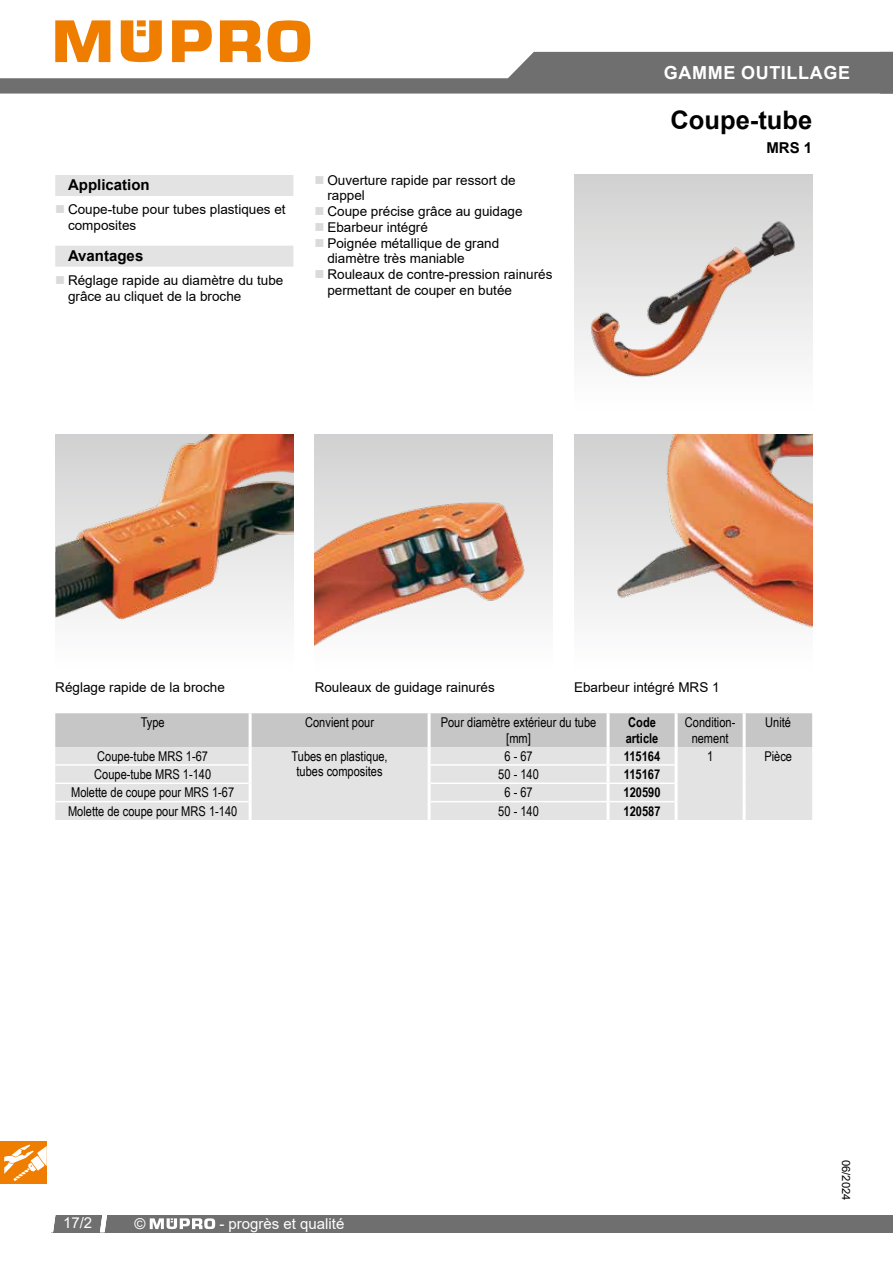
<style>
.page{position:relative;width:893px;height:1263px;background:#fff}
.page>*{position:absolute;margin:0;border:0;box-sizing:border-box;transform-origin:0 0}
.t1{font:700 25.5px "Arial";color:#000}
.t2{font:700 18px "Arial";letter-spacing:.035em;color:#fff}
.t3{font:700 15px "Arial";color:#000}
.t4{font:15px "Arial";color:#fff}
.t5{font:13.5px/15.8px "Arial";color:#000}
.t6{font:13.5px/15.8px "Arial Narrow";color:#000;text-align:center}
.t7{font:700 13.5px/15.8px "Arial Narrow";color:#000}
.t8{font:11.25px "Arial";color:#000}
</style>
<div class="page">
<svg style="left:0;top:20px;width:893px;height:74px"></svg>
<div style="left:51px;top:1215px;width:842px;height:17px;background:#706f6f"></div>
<svg style="left:51px;top:1215px;width:4px;height:17px"></svg>
<svg style="left:100px;top:1215px;width:7px;height:17px"></svg>
<svg style="left:150px;top:1218px;width:65px;height:11px"></svg>
<div style="left:55px;top:175px;width:238px;height:21px;background:#e3e3e3"></div>
<div style="left:55px;top:246px;width:238px;height:21px;background:#e3e3e3"></div>
<img style="left:574px;top:175px;width:238px;height:203px">
<img style="left:55px;top:434px;width:238px;height:187px">
<img style="left:315px;top:434px;width:238px;height:212px">
<img style="left:574px;top:434px;width:238px;height:194px">
<div style="left:55px;top:713px;width:757px;height:34px;background:#c6c6c6"></div>
<div style="left:55px;top:747px;width:757px;height:73px;background:#e3e3e3"></div>
<hr style="left:249px;top:713px;width:3px;height:34px;background:#fff">
<hr style="left:428px;top:713px;width:3px;height:34px;background:#fff">
<hr style="left:607px;top:713px;width:3px;height:34px;background:#fff">
<hr style="left:675px;top:713px;width:3px;height:34px;background:#fff">
<hr style="left:743px;top:713px;width:3px;height:34px;background:#fff">
<hr style="left:249px;top:747px;width:3px;height:18px;background:#fff">
<hr style="left:428px;top:747px;width:3px;height:18px;background:#fff">
<hr style="left:607px;top:747px;width:3px;height:17px;background:#fff">
<hr style="left:675px;top:747px;width:3px;height:18px;background:#fff">
<hr style="left:743px;top:747px;width:3px;height:18px;background:#fff">
<hr style="left:249px;top:765px;width:3px;height:18px;background:#fff">
<hr style="left:428px;top:765px;width:3px;height:18px;background:#fff">
<hr style="left:607px;top:766px;width:3px;height:16px;background:#fff">
<hr style="left:675px;top:765px;width:3px;height:18px;background:#fff">
<hr style="left:743px;top:765px;width:3px;height:18px;background:#fff">
<hr style="left:249px;top:783px;width:3px;height:19px;background:#fff">
<hr style="left:428px;top:783px;width:3px;height:19px;background:#fff">
<hr style="left:607px;top:784px;width:3px;height:17px;background:#fff">
<hr style="left:675px;top:783px;width:3px;height:19px;background:#fff">
<hr style="left:743px;top:783px;width:3px;height:19px;background:#fff">
<hr style="left:249px;top:802px;width:3px;height:18px;background:#fff">
<hr style="left:428px;top:802px;width:3px;height:18px;background:#fff">
<hr style="left:607px;top:802px;width:3px;height:18px;background:#fff">
<hr style="left:675px;top:802px;width:3px;height:18px;background:#fff">
<hr style="left:743px;top:802px;width:3px;height:18px;background:#fff">
<hr style="left:55px;top:764px;width:194px;height:2px;background:#fff">
<hr style="left:431px;top:764px;width:177px;height:2px;background:#fff">
<hr style="left:608px;top:764px;width:67px;height:2px;background:#fff">
<hr style="left:55px;top:782px;width:194px;height:2px;background:#fff">
<hr style="left:431px;top:782px;width:177px;height:2px;background:#fff">
<hr style="left:608px;top:782px;width:67px;height:2px;background:#fff">
<hr style="left:55px;top:801px;width:194px;height:1px;background:#fff">
<hr style="left:431px;top:801px;width:177px;height:1px;background:#fff">
<hr style="left:608px;top:801px;width:67px;height:1px;background:#fff">
<div style="left:0;top:1142px;width:47px;height:42px;background:#ef7d00"></div>
<svg style="left:4px;top:1144px;width:43px;height:37px"></svg>
<h2 class="t2" style="left:664px;top:60px;width:188px">GAMME OUTILLAGE</h2>
<p class="t3" style="left:68px;top:174px;width:83px">Application</p>
<p class="t5" style="left:68px;top:201px;width:219px">Coupe-tube pour tubes plastiques et composites</p>
<p class="t3" style="left:68px;top:245px;width:77px">Avantages</p>
<p class="t5" style="left:68px;top:272px;width:217px">Réglage rapide au diamètre du tube grâce au cliquet de la broche</p>
<p class="t5" style="left:327px;top:172px;width:227px">Ouverture rapide par ressort de rappel<br>Coupe précise grâce au guidage<br>Ebarbeur intégré<br>Poignée métallique de grand diamètre très maniable<br>Rouleaux de contre-pression rainurés permettant de couper en butée</p>
<h1 class="t1" style="left:670px;top:102px;width:143px">Coupe-tube</h1>
<p class="t3" style="left:766px;top:138px;width:47px">MRS 1</p>
<p class="t5" style="left:55px;top:679px;width:171px">Réglage rapide de la broche</p>
<p class="t5" style="left:315px;top:679px;width:182px">Rouleaux de guidage rainurés</p>
<p class="t5" style="left:574px;top:679px;width:147px">Ebarbeur intégré MRS 1</p>
<p class="t6" style="left:141px;top:714px;width:26px">Type</p>
<p class="t6" style="left:305px;top:714px;width:70px">Convient pour</p>
<p class="t6" style="left:441px;top:714px;width:157px">Pour diamètre extérieur du tube [mm]</p>
<p class="t7" style="left:626px;top:714px;width:34px">Code article</p>
<p class="t6" style="left:685px;top:714px;width:52px">Condition&shy;nement</p>
<p class="t6" style="left:765px;top:714px;width:27px">Unité</p>
<p class="t6" style="left:97px;top:747px;width:112px">Coupe-tube MRS 1-67</p>
<p class="t6" style="left:291px;top:747px;width:98px">Tubes en plastique, tubes composites</p>
<p class="t6" style="left:504px;top:747px;width:30px">6 - 67</p>
<p class="t7" style="left:624px;top:747px;width:38px">115164</p>
<p class="t6" style="left:707px;top:747px;width:8px">1</p>
<p class="t6" style="left:764px;top:747px;width:29px">Pièce</p>
<p class="t6" style="left:94px;top:766px;width:118px">Coupe-tube MRS 1-140</p>
<p class="t6" style="left:498px;top:766px;width:42px">50 - 140</p>
<p class="t7" style="left:624px;top:766px;width:38px">115167</p>
<p class="t6" style="left:71px;top:784px;width:165px">Molette de coupe pour MRS 1-67</p>
<p class="t6" style="left:504px;top:784px;width:30px">6 - 67</p>
<p class="t7" style="left:624px;top:784px;width:38px">120590</p>
<p class="t6" style="left:68px;top:802px;width:171px">Molette de coupe pour MRS 1-140</p>
<p class="t6" style="left:498px;top:802px;width:42px">50 - 140</p>
<p class="t7" style="left:624px;top:802px;width:38px">120587</p>
<p class="t4" style="left:63px;top:1213px;width:31px">17/2</p>
<p class="t4" style="left:135px;top:1213px;width:13px">©</p>
<p class="t4" style="left:219px;top:1213px;width:127px">- progrès et qualité</p>
<p class="t8" style="left:854px;top:1160px;width:42px;rotate:90deg">06/2024</p>
</div>
